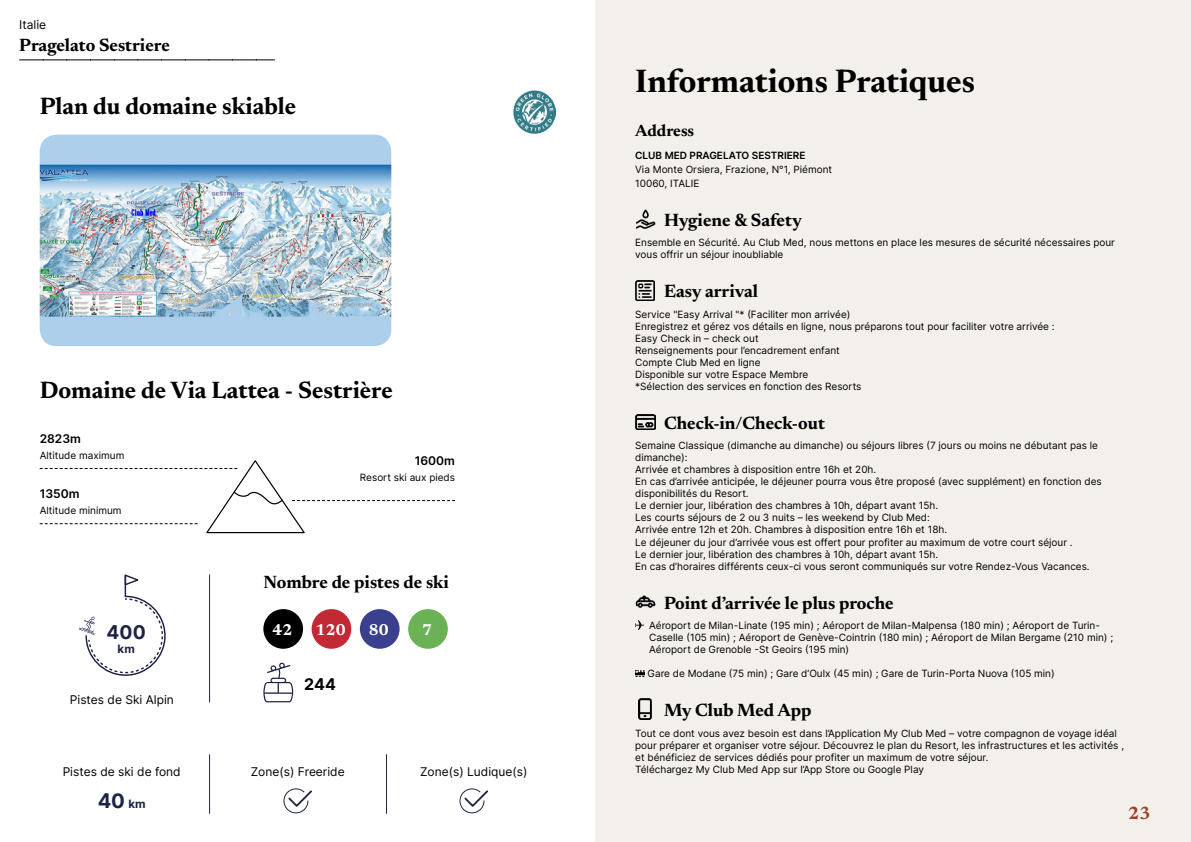
<style>
.page{position:relative;width:1191px;height:842px;background:#fff}
.page>*{position:absolute;margin:0;border:0;box-sizing:border-box;transform-origin:0 0}
.t1{font:700 33px "Newsreader 24 pt";color:#000}
.t2{font:700 24px "Newsreader 24 pt";color:#000}
.t3{font:700 20px "Inter";color:#1e2346}
.t4{font:700 19px "Inter";color:#1e2346}
.t5{font:700 18px "Newsreader 24 pt";color:#000}
.t6{font:700 18px "Newsreader 24 pt";color:#9d432c}
.t7{font:700 16.5px "Newsreader 24 pt";color:#000}
.t8{font:700 16px "Newsreader 24 pt";letter-spacing:.01em;color:#fff}
.t9{font:700 16px "Inter";color:#000}
.t10{font:12px "Inter";color:#000}
.t11{font:600 12px "Inter";color:#000}
.t12{font:700 11.5px "Inter";color:#1e2346}
.t13{font:10px/12px "Inter";color:#000}
.t14{font:600 10px "Inter";color:#000}
.s1{font-size:11.5px}
</style>
<div class="page">
<div style="left:595px;top:0;width:596px;height:842px;background:#f3f0ec"></div>
<img style="left:40px;top:135px;width:351px;height:211px">
<svg style="left:20px;top:60px;width:255px;height:1px"></svg>
<img style="left:513px;top:91px;width:43px;height:42px">
<svg style="left:40px;top:460px;width:415px;height:74px"></svg>
<div style="left:263px;top:609px;width:40px;height:40px;background:#000;border-radius:50%"></div>
<div style="left:312px;top:609px;width:39px;height:40px;background:#c22934;border-radius:50%"></div>
<div style="left:360px;top:609px;width:39px;height:40px;background:#3a3f8e;border-radius:50%"></div>
<div style="left:408px;top:609px;width:40px;height:40px;background:#6bb257;border-radius:50%"></div>
<svg style="left:79px;top:574px;width:86px;height:101px"></svg>
<svg style="left:263px;top:663px;width:30px;height:39px"></svg>
<svg style="left:283px;top:788px;width:29px;height:26px"></svg>
<svg style="left:459px;top:788px;width:29px;height:26px"></svg>
<hr style="left:209px;top:755px;width:1px;height:58px;background:#1e2346">
<hr style="left:209px;top:575px;width:1px;height:127px;background:#1e2346">
<hr style="left:386px;top:755px;width:1px;height:58px;background:#1e2346">
<img style="left:635px;top:209px;width:20px;height:20px">
<img style="left:636px;top:280px;width:18px;height:20px">
<img style="left:635px;top:414px;width:20px;height:15px">
<img style="left:635px;top:595px;width:20px;height:13px">
<svg style="left:635px;top:621px;width:8px;height:8px"></svg>
<svg style="left:635px;top:670px;width:10px;height:6px"></svg>
<img style="left:638px;top:698px;width:14px;height:21px">
<p class="t10" style="left:19px;top:15px;width:28px">Italie</p>
<h3 class="t5" style="left:19px;top:32px;width:152px">Pragelato Sestriere</h3>
<h2 class="t2" style="left:40px;top:89px;width:258px">Plan du domaine skiable</h2>
<h2 class="t2" style="left:40px;top:372px;width:354px">Domaine de Via Lattea - Sestrière</h2>
<p class="t11" style="left:40px;top:430px;width:43px">2823m</p>
<p class="t13" style="left:40px;top:449px;width:86px">Altitude maximum</p>
<p class="t11" style="left:40px;top:485px;width:41px">1350m</p>
<p class="t13" style="left:40px;top:504px;width:83px">Altitude minimum</p>
<p class="t11" style="left:415px;top:452px;width:42px">1600m</p>
<p class="t13" style="left:360px;top:471px;width:97px">Resort ski aux pieds</p>
<h3 class="t5" style="left:263px;top:569px;width:187px">Nombre de pistes de ski</h3>
<h3 class="t4" style="left:106px;top:618px;width:41px">400</h3>
<h3 class="t8" style="left:272px;top:618px;width:21px">42</h3>
<h3 class="t8" style="left:315px;top:618px;width:32px">120</h3>
<h3 class="t8" style="left:369px;top:618px;width:21px">80</h3>
<h3 class="t8" style="left:422px;top:618px;width:11px">7</h3>
<p class="t12" style="left:117px;top:640px;width:19px">km</p>
<p class="t10" style="left:70px;top:691px;width:106px">Pistes de Ski Alpin</p>
<p class="t10" style="left:63px;top:762px;width:119px">Pistes de ski de fond</p>
<h3 class="t3" style="left:98px;top:786px;width:49px">40 <span class="s1">km</span></h3>
<h3 class="t9" style="left:304px;top:673px;width:33px">244</h3>
<p class="t10" style="left:251px;top:762px;width:95px">Zone(s) Freeride</p>
<p class="t10" style="left:420px;top:762px;width:109px">Zone(s) Ludique(s)</p>
<h1 class="t1" style="left:635px;top:57px;width:341px">Informations Pratiques</h1>
<h3 class="t7" style="left:635px;top:119px;width:61px">Address</h3>
<p class="t14" style="left:635px;top:148px;width:172px">CLUB MED PRAGELATO SESTRIERE</p>
<p class="t13" style="left:635px;top:162px;width:199px;line-height:14px">Via Monte Orsiera, Frazione, N°1, Piémont<br>10060, ITALIE</p>
<h3 class="t5" style="left:664px;top:207px;width:139px">Hygiene &amp; Safety</h3>
<p class="t13" style="left:635px;top:237px;width:481px">Ensemble en Sécurité. Au Club Med, nous mettons en place les mesures de sécurité nécessaires pour vous offrir un séjour inoubliable</p>
<h3 class="t5" style="left:664px;top:279px;width:95px">Easy arrival</h3>
<p class="t13" style="left:635px;top:308px;width:421px">Service "Easy Arrival "* (Faciliter mon arrivée)<br>Enregistrez et gérez vos détails en ligne, nous préparons tout pour faciliter votre arrivée :<br>Easy Check in – check out<br>Renseignements pour l’encadrement enfant<br>Compte Club Med en ligne<br>Disponible sur votre Espace Membre<br>*Sélection des services en fonction des Resorts</p>
<h3 class="t5" style="left:664px;top:410px;width:162px">Check-in/Check-out</h3>
<p class="t13" style="left:635px;top:440px;width:468px">Semaine Classique (dimanche au dimanche) ou séjours libres (7 jours ou moins ne débutant pas le dimanche):<br>Arrivée et chambres à disposition entre 16h et 20h.<br>En cas d’arrivée anticipée, le déjeuner pourra vous être proposé (avec supplément) en fonction des disponibilités du Resort.<br>Le dernier jour, libération des chambres à 10h, départ avant 15h.<br>Les courts séjours de 2 ou 3 nuits – les weekend by Club Med:<br>Arrivée entre 12h et 20h. Chambres à disposition entre 16h et 18h.<br>Le déjeuner du jour d’arrivée vous est offert pour profiter au maximum de votre court séjour .<br>Le dernier jour, libération des chambres à 10h, départ avant 15h.<br>En cas d’horaires différents ceux-ci vous seront communiqués sur votre Rendez-Vous Vacances.</p>
<h3 class="t5" style="left:664px;top:590px;width:231px">Point d’arrivée le plus proche</h3>
<p class="t13" style="left:649px;top:619px;width:465px">Aéroport de Milan-Linate (195 min) ; Aéroport de Milan-Malpensa (180 min) ; Aéroport de Turin-<br>Caselle (105 min) ; Aéroport de Genève-Cointrin (180 min) ; Aéroport de Milan Bergame (210 min) ;<br>Aéroport de Grenoble -St Geoirs (195 min)</p>
<p class="t13" style="left:647px;top:667px;width:408px">Gare de Modane (75 min) ; Gare d’Oulx (45 min) ; Gare de Turin-Porta Nuova (105 min)</p>
<h3 class="t5" style="left:664px;top:697px;width:149px">My Club Med App</h3>
<p class="t13" style="left:635px;top:727px;width:490px">Tout ce dont vous avez besoin est dans l’Application My Club Med – votre compagnon de voyage idéal pour préparer et organiser votre séjour. Découvrez le plan du Resort, les infrastructures et les activités , et bénéficiez de services dédiés pour profiter un maximum de votre séjour.<br>Téléchargez My Club Med App sur l’App Store ou Google Play</p>
<h3 class="t6" style="left:1128px;top:800px;width:24px">23</h3>
</div>
